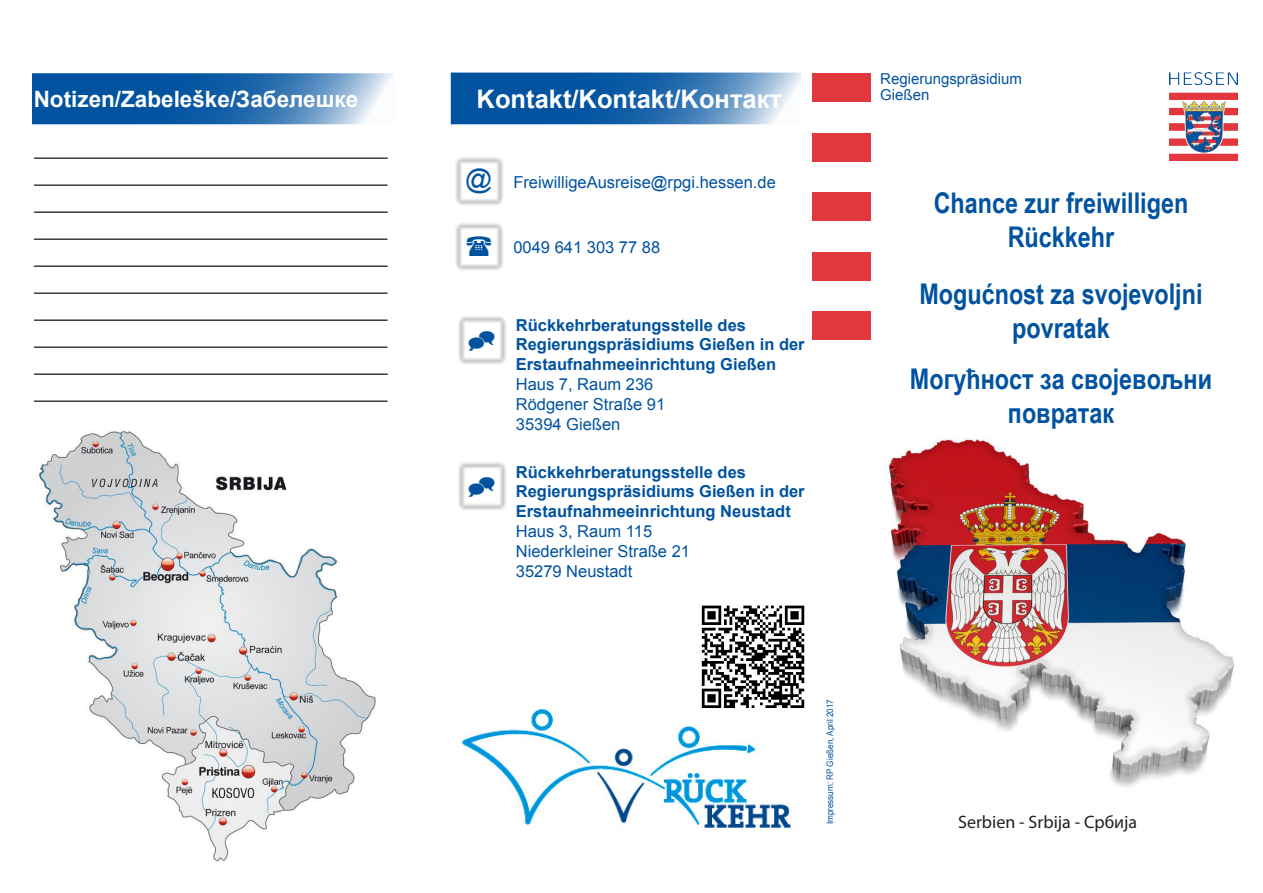
<style>
.page{position:relative;width:1263px;height:893px;background:#fff}
.page>*{position:absolute;margin:0;border:0;box-sizing:border-box;transform-origin:0 0}
.t1{font:700 28.5px/34.2px "Arial Narrow";color:#0153a0;text-align:center}
.t2{font:26.7px "Arial";color:#0153a0}
.t3{font:700 25.5px "Arial";color:#fff}
.t4{font:700 22.5px "Arial";color:#fff}
.t5{font:18px "Myriad Pro";color:#231f20}
.t6{font:700 16.5px "Arial";color:#0153a0}
.t7{font:16.5px "Arial";color:#0153a0}
.t8{font:15px/16.5px "Arial";color:#0153a0}
.t9{font:9px "Arial";color:#0153a0;scale:.9 1}
</style>
<div class="page">
<div style="left:812px;top:73px;width:59px;height:29px;background:#e1373d"></div>
<div style="left:812px;top:133px;width:59px;height:29px;background:#e1373d"></div>
<div style="left:812px;top:192px;width:59px;height:29px;background:#e1373d"></div>
<div style="left:812px;top:252px;width:59px;height:29px;background:#e1373d"></div>
<div style="left:812px;top:311px;width:59px;height:29px;background:#e1373d"></div>
<img style="left:1169px;top:73px;width:68px;height:88px">
<svg style="left:35px;top:76px;width:357px;height:45px;background:#3475b3"></svg>
<div style="left:32px;top:73px;width:363px;height:51px;border:2px solid #0153a0"></div>
<hr style="left:34px;top:158px;width:354px;height:1px;background:#231f20">
<hr style="left:34px;top:185px;width:353px;height:1px;background:#231f20">
<hr style="left:34px;top:212px;width:354px;height:1px;background:#231f20">
<hr style="left:34px;top:239px;width:353px;height:1px;background:#231f20">
<hr style="left:34px;top:266px;width:354px;height:1px;background:#231f20">
<hr style="left:34px;top:293px;width:353px;height:1px;background:#231f20">
<hr style="left:34px;top:320px;width:354px;height:1px;background:#231f20">
<hr style="left:34px;top:347px;width:353px;height:1px;background:#231f20">
<hr style="left:34px;top:374px;width:354px;height:1px;background:#231f20">
<hr style="left:34px;top:401px;width:353px;height:1px;background:#231f20">
<svg style="left:454px;top:76px;width:344px;height:45px;background:#3274b2"></svg>
<div style="left:451px;top:73px;width:350px;height:51px;border:2px solid #0153a0"></div>
<img style="left:462px;top:709px;width:329px;height:119px">
<div style="left:454px;top:156px;width:50px;height:50px;background:#231f20;opacity:.91"></div>
<div style="left:454px;top:222px;width:50px;height:49px;background:#231f20;opacity:.91"></div>
<div style="left:457px;top:315px;width:50px;height:50px;background:#231f20;opacity:.91"></div>
<div style="left:457px;top:461px;width:50px;height:50px;background:#231f20;opacity:.91"></div>
<svg style="left:699px;top:605px;width:106px;height:106px"></svg>
<svg style="left:702px;top:606px;width:102px;height:102px"></svg>
<img style="left:889px;top:438px;width:345px;height:349px">
<img style="left:39px;top:430px;width:337px;height:432px">
<svg style="left:467px;top:236px;width:24px;height:20px"></svg>
<svg style="left:469px;top:330px;width:26px;height:20px"></svg>
<svg style="left:469px;top:476px;width:26px;height:20px"></svg>
<h3 class="t4" style="left:34px;top:84px;width:326px">Notizen/Zabeleške/Забелешке</h3>
<h3 class="t3" style="left:477px;top:82px;width:307px">Kontakt/Kontakt/Koнтакт</h3>
<p class="t2" style="left:465px;top:162px;width:29px">@</p>
<p class="t7" style="left:513px;top:172px;width:264px">FreiwilligeAusreise@rpgi.hessen.de</p>
<p class="t7" style="left:513px;top:236px;width:148px">0049 641 303 77 88</p>
<p class="t6" style="left:516px;top:314px;width:232px">Rückkehrberatungsstelle des</p>
<p class="t6" style="left:516px;top:334px;width:290px">Regierungspräsidiums Gießen in der</p>
<p class="t6" style="left:516px;top:353px;width:262px">Erstaufnahmeeinrichtung Gießen</p>
<p class="t7" style="left:516px;top:373px;width:139px">Haus 7, Raum 236</p>
<p class="t7" style="left:516px;top:393px;width:151px">Rödgener Straße 91</p>
<p class="t7" style="left:516px;top:413px;width:106px">35394 Gießen</p>
<p class="t6" style="left:516px;top:461px;width:232px">Rückkehrberatungsstelle des</p>
<p class="t6" style="left:516px;top:481px;width:290px">Regierungspräsidiums Gießen in der</p>
<p class="t6" style="left:516px;top:500px;width:277px">Erstaufnahmeeinrichtung Neustadt</p>
<p class="t7" style="left:516px;top:520px;width:138px">Haus 3, Raum 115</p>
<p class="t7" style="left:516px;top:540px;width:176px">Niederkleiner Straße 21</p>
<p class="t7" style="left:516px;top:560px;width:118px">35279 Neustadt</p>
<p class="t8" style="left:880px;top:71px;width:143px">Regierungspräsidium<br>Gießen</p>
<p class="t1" style="left:934px;top:185px;width:256px">Chance zur freiwilligen</p>
<p class="t1" style="left:1008px;top:219px;width:108px">Rückkehr</p>
<p class="t1" style="left:919px;top:276px;width:285px">Mogućnost za svojevoljni</p>
<p class="t1" style="left:1012px;top:310px;width:99px">povratak</p>
<p class="t1" style="left:910px;top:360px;width:304px">Могућност за својевољни повратак</p>
<p class="t9" style="left:824px;top:824px;width:140px;rotate:-90deg">Impressum: RP Gießen, April 2017</p>
<p class="t5" style="left:958px;top:810px;width:181px">Serbien - Srbija - Србија</p>
</div>
